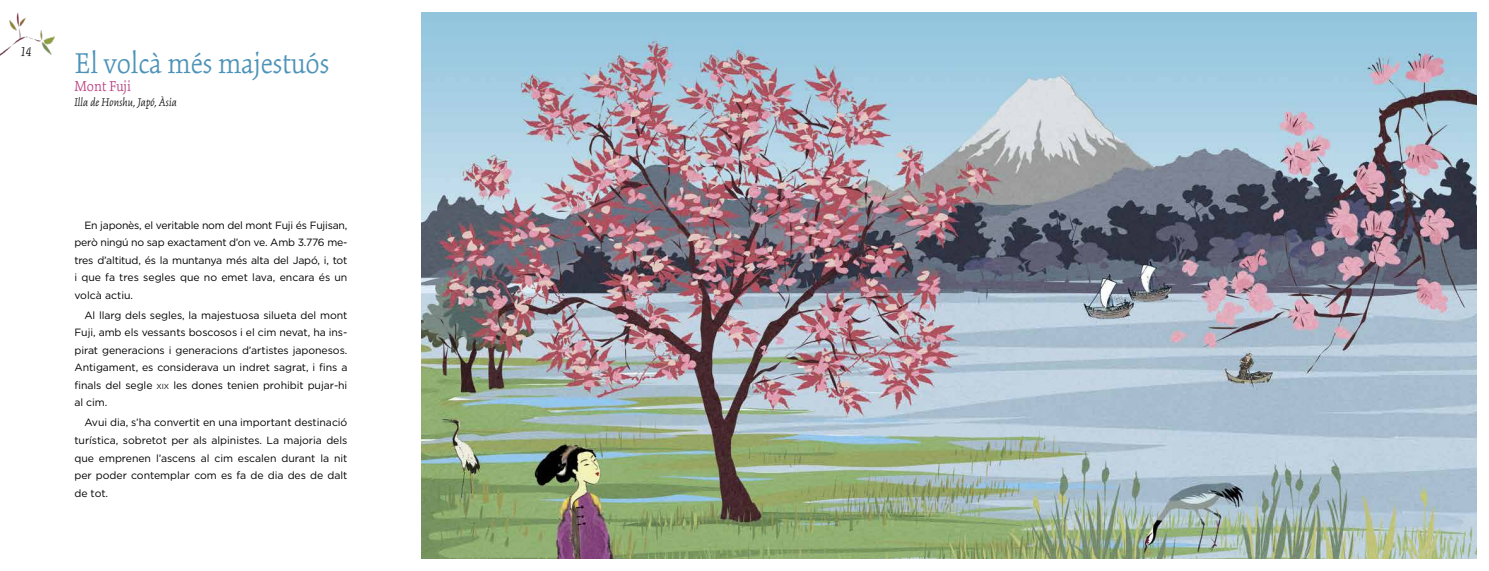
<style>
.page{position:relative;width:1489px;height:571px;background:#fff}
.page>*{position:absolute;margin:0;border:0;box-sizing:border-box;transform-origin:0 0}
.t1{font:300 31.5px "Kinesis Std";color:#4d93b8}
.t2{font:300 15.75px "Kinesis Std";color:#b93e7f}
.t3{font:italic 300 14px "Kinesis Std";color:#000}
.t4{font:italic 300 12.25px "Kinesis Std";color:#000}
.t5{font:10.5px/17.5px "Gotham";letter-spacing:-.005em;color:#000;text-align:justify}
.s1{font-size:7.35px}
</style>
<div class="page">
<img style="left:0;top:12px;width:55px;height:44px">
<img style="left:422px;top:12px;width:1054px;height:546px">
<h3 class="t3" style="left:21px;top:44px;width:12px">14</h3>
<h1 class="t1" style="left:74px;top:45px;width:256px">El volcà més majestuós</h1>
<h2 class="t2" style="left:74px;top:77px;width:58px">Mont Fuji</h2>
<p class="t4" style="left:74px;top:95px;width:104px">Illa de Honshu, Japó, Àsia</p>
<p class="t5" style="left:74px;top:216px;width:274px;text-indent:10px">En japonès, el veritable nom del mont Fuji és Fujisan, però ningú no sap exactament d’on ve. Amb 3.776 me&shy;tres d’altitud, és la muntanya més alta del Japó, i, tot i que fa tres segles que no emet lava, encara és un volcà actiu.</p>
<p class="t5" style="left:74px;top:306px;width:274px;text-indent:10px">Al llarg dels segles, la majestuosa silueta del mont Fuji, amb els vessants boscosos i el cim nevat, ha ins&shy;pirat generacions i generacions d’artistes japonesos.<br>Antigament, es considerava un indret sagrat, i fins a finals del segle <span class="s1">xix</span> les dones tenien prohibit pujar-hi al cim.</p>
<p class="t5" style="left:74px;top:413px;width:274px;text-indent:10px">Avui dia, s’ha convertit en una important destinació turística, sobretot per als alpinistes. La majoria dels que emprenen l’ascens al cim escalen durant la nit per poder contemplar com es fa de dia des de dalt de tot.</p>
</div>
